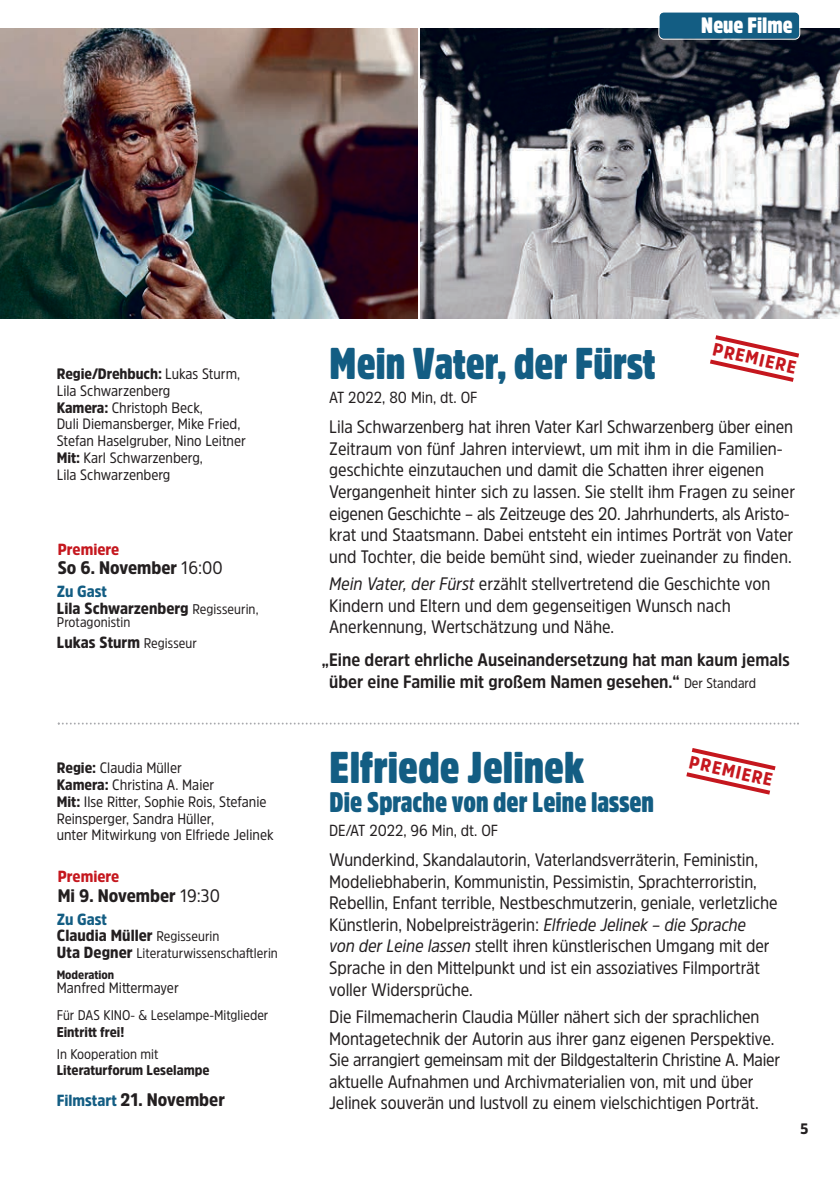
<style>
.page{position:relative;width:840px;height:1191px;background:#fff}
.page>*{position:absolute;margin:0;border:0;box-sizing:border-box;transform-origin:0 0}
.t1{font:900 44px "Amsi Pro Cond";color:#135d83;scale:.96 1}
.t2{font:900 44px "Amsi Pro Cond";color:#135d83}
.t3{font:900 28px "Amsi Pro Cond";color:#135d83;scale:.96 1}
.t4{font:900 22px "Amsi Pro Cond";color:#fff}
.t5{font:18px/21.6px "Amsi Pro Narw";letter-spacing:-.005em;color:#231f20}
.t6{font:700 18px/21.6px "Amsi Pro Narw";color:#231f20}
.t7{font:900 18px "Amsi Pro Narw";color:#231f20}
.t8{font:900 18px "Amsi Pro Narw";color:#c5171e}
.t9{font:900 16px/16.8px "Amsi Pro Narw";color:#231f20}
.t10{font:16px "Amsi Pro Narw";color:#231f20}
.t11{font:900 16px "Amsi Pro Narw";color:#c5171e}
.t12{font:15px/16.8px "Amsi Pro Narw";color:#231f20}
.t13{font:900 15px "Amsi Pro Narw";color:#231f20}
.t14{font:14px "Amsi Pro Narw";color:#231f20}
.t15{font:900 14px "Amsi Pro Narw";color:#231f20}
.t16{font:900 12px "Amsi Pro Narw";color:#231f20}
.s1{font-weight:900}
.s2{font-weight:400}
.s3{color:#135d83}
.s4{font-weight:400;font-size:14px}
.s5{font-weight:900;font-size:16px}
.s6{font-size:16px;color:#135d83}
.s7{font-style:italic}
</style>
<div class="page">
<img style="left:1px;top:28px;width:416px;height:290px">
<img style="left:420px;top:28px;width:419px;height:290px">
<svg style="left:58px;top:722px;width:740px;height:2px"></svg>
<svg style="left:658px;top:12px;width:141px;height:28px;background:#226689"></svg>
<img style="left:0;top:28px;width:1px;height:290px">
<svg style="left:710px;top:335px;width:89px;height:47px"></svg>
<svg style="left:686px;top:748px;width:90px;height:47px"></svg>
<p class="t4" style="left:700px;top:17px;width:93px">Neue Filme</p>
<p class="t12" style="left:57px;top:366px;width:190px"><span class="s1">Regie/Drehbuch:</span> Lukas Sturm,<br>Lila Schwarzenberg<br><span class="s1">Kamera:</span> Christoph Beck,<br>Duli Diemansberger, Mike Fried,<br>Stefan Haselgruber, Nino Leitner<br><span class="s1">Mit:</span> Karl Schwarzenberg,<br>Lila Schwarzenberg</p>
<p class="t11" style="left:58px;top:543px;width:63px">Premiere</p>
<p class="t7" style="left:58px;top:561px;width:166px">So 6. November <span class="s2">16:00</span></p>
<p class="t9" style="left:57px;top:584px;width:203px"><span class="s3">Zu Gast<br></span>Lila Schwarzenberg <span class="s4">Regisseurin,</span></p>
<p class="t14" style="left:57px;top:617px;width:75px">Protagonistin</p>
<p class="t9" style="left:57px;top:635px;width:141px">Lukas Sturm <span class="s4">Regisseur</span></p>
<p class="t12" style="left:57px;top:760px;width:218px"><span class="s1">Regie:</span> Claudia Müller<br><span class="s1">Kamera:</span> Christina A. Maier<br><span class="s1">Mit:</span> Ilse Ritter, Sophie Rois, Stefanie<br>Reinsperger, Sandra Hüller,<br>unter Mitwirkung von Elfriede Jelinek</p>
<p class="t11" style="left:58px;top:871px;width:63px">Premiere</p>
<p class="t7" style="left:58px;top:889px;width:164px">Mi 9. November <span class="s2">19:30</span></p>
<p class="t9" style="left:57px;top:911px;width:164px"><span class="s3">Zu Gast<br></span>Claudia Müller <span class="s4">Regisseurin</span></p>
<p class="t14" style="left:57px;top:948px;width:222px"><span class="s5">Uta Degner</span> Literaturwissenschaftlerin</p>
<p class="t16" style="left:57px;top:970px;width:59px">Moderation</p>
<p class="t12" style="left:57px;top:980px;width:123px">Manfred Mittermayer</p>
<p class="t14" style="left:57px;top:1010px;width:213px">Für DAS KINO- &amp; Leselampe-Mitglieder</p>
<p class="t15" style="left:57px;top:1027px;width:69px">Eintritt frei!</p>
<p class="t14" style="left:57px;top:1049px;width:103px">In Kooperation mit</p>
<p class="t15" style="left:57px;top:1065px;width:154px">Literaturforum Leselampe</p>
<p class="t7" style="left:57px;top:1093px;width:170px"><span class="s6">Filmstart</span> 21. November</p>
<p class="t8" style="left:714px;top:342px;width:86px;rotate:13deg">PREMIERE</p>
<h1 class="t1" style="left:329px;top:347px;width:341px">Mein Vater, der Fürst</h1>
<p class="t10" style="left:329px;top:392px;width:150px">AT 2022, 80 Min, dt. OF</p>
<p class="t5" style="left:329px;top:417px;width:467px">Lila Schwarzenberg hat ihren Vater Karl Schwarzenberg über einen Zeitraum von fünf Jahren interviewt, um mit ihm in die Familien - geschichte einzutauchen und damit die Schatten ihrer eigenen Vergangen heit hinter sich zu lassen. Sie stellt ihm Fragen zu seiner eigenen Geschichte – als Zeitzeuge des 20. Jahrhunderts, als Aristo - krat und Staatsmann. Dabei entsteht ein intimes Porträt von Vater und Tochter, die beide bemüht sind, wieder zueinander zu finden.</p>
<p class="t5" style="left:329px;top:574px;width:442px"><span class="s7">Mein Vater, der Fürst</span> erzählt stellvertretend die Geschichte von<br>Kindern und Eltern und dem gegenseitigen Wunsch nach<br>Anerkennung, Wertschätzung und Nähe.</p>
<p class="t6" style="left:329px;top:650px;width:462px;text-indent:-7px">„Eine derart ehrliche Auseinandersetzung hat man kaum jemals über eine Familie mit großem Namen gesehen.“ <span class="s4">Der Standard</span></p>
<h1 class="t2" style="left:329px;top:751px;width:256px">Elfriede Jelinek</h1>
<h2 class="t3" style="left:329px;top:791px;width:339px">Die Sprache von der Leine lassen</h2>
<p class="t10" style="left:329px;top:824px;width:170px">DE/AT 2022, 96 Min, dt. OF</p>
<p class="t5" style="left:329px;top:850px;width:449px">Wunderkind, Skandalautorin, Vaterlandsverräterin, Feministin, Modeliebhaberin, Kommunistin, Pessimistin, Sprachterroristin, Rebellin, Enfant terrible, Nestbeschmutzerin, geniale, verletzliche Künstlerin, Nobelpreisträgerin: <span class="s7">Elfriede Jelinek – die Sprache<br>von der Leine lassen</span> stellt ihren künstlerischen Umgang mit der Sprache in den Mittelpunkt und ist ein assoziatives Filmporträt voller Widersprüche.</p>
<p class="t5" style="left:329px;top:1007px;width:452px">Die Filmemacherin Claudia Müller nähert sich der sprachlichen Montagetechnik der Autorin aus ihrer ganz eigenen Perspektive.<br>Sie arrangiert gemeinsam mit der Bildgestalterin Christine A. Maier aktuelle Aufnahmen und Archivmaterialien von, mit und über Jelinek souverän und lustvoll zu einem vielschichtigen Porträt.</p>
<p class="t8" style="left:690px;top:755px;width:86px;rotate:13deg">PREMIERE</p>
<p class="t13" style="left:800px;top:1123px;width:9px">5</p>
</div>
